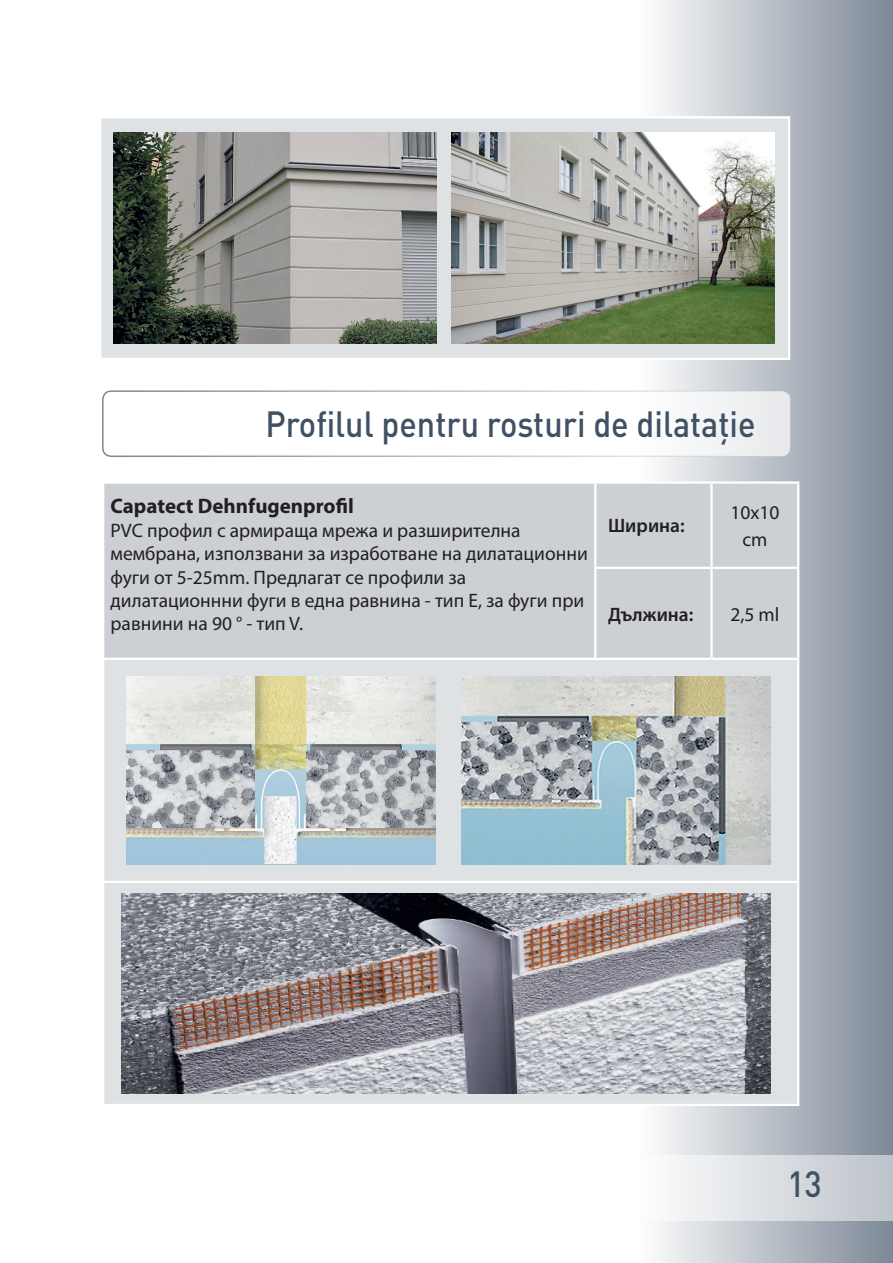
<style>
.page{position:relative;width:893px;height:1263px;background:#fff}
.page>*{position:absolute;margin:0;border:0;box-sizing:border-box;transform-origin:0 0}
.t1{font:500 36px "DIN Pro";color:#405166;scale:.9 1}
.t2{font:700 21px "Myriad Pro";color:#231f20}
.t3{font:19.5px/23.4px "Myriad Pro";color:#231f20;text-align:center}
.t4{font:600 19.5px "Myriad Pro";color:#231f20}
</style>
<div class="page">
<div style="left:640px;top:0;width:253px;height:1263px;background:linear-gradient(to right,#fdfdfe,#7c8896)"></div>
<svg style="left:640px;top:1155px;width:253px;height:65px"></svg>
<div style="left:100px;top:117px;width:689px;height:242px;background:#dfe2e5"></div>
<hr style="left:99px;top:118px;width:2px;height:240px;background:#fff">
<hr style="left:788px;top:118px;width:2px;height:240px;background:#fff">
<hr style="left:99px;top:116px;width:691px;height:2px;background:#fff">
<hr style="left:99px;top:358px;width:691px;height:2px;background:#fff">
<div style="left:103px;top:391px;width:687px;height:65px;background:#fff;border-radius:9px"></div>
<div style="left:102px;top:390px;width:689px;height:67px;border:2px solid #405166;border-radius:9px"></div>
<div style="left:104px;top:484px;width:693px;height:174px;background:#ccd0d5"></div>
<div style="left:104px;top:660px;width:693px;height:444px;background:#dfe2e5"></div>
<hr style="left:595px;top:481px;width:116px;height:3px;background:#fff">
<hr style="left:594px;top:484px;width:2px;height:83px;background:#fff">
<hr style="left:711px;top:481px;width:88px;height:3px;background:#fff">
<hr style="left:710px;top:484px;width:3px;height:83px;background:#fff">
<hr style="left:797px;top:484px;width:2px;height:83px;background:#fff">
<hr style="left:594px;top:567px;width:117px;height:2px;background:#fff">
<hr style="left:594px;top:569px;width:2px;height:89px;background:#fff">
<hr style="left:711px;top:567px;width:88px;height:2px;background:#fff">
<hr style="left:710px;top:569px;width:3px;height:89px;background:#fff">
<hr style="left:797px;top:569px;width:2px;height:89px;background:#fff">
<hr style="left:595px;top:658px;width:116px;height:2px;background:#fff">
<hr style="left:711px;top:658px;width:88px;height:2px;background:#fff">
<hr style="left:797px;top:660px;width:2px;height:221px;background:#fff">
<hr style="left:102px;top:881px;width:493px;height:2px;background:#fff">
<hr style="left:595px;top:881px;width:116px;height:2px;background:#fff">
<hr style="left:711px;top:881px;width:88px;height:2px;background:#fff">
<hr style="left:797px;top:883px;width:2px;height:221px;background:#fff">
<hr style="left:595px;top:1104px;width:116px;height:2px;background:#fff">
<hr style="left:711px;top:1104px;width:88px;height:2px;background:#fff">
<img style="left:114px;top:133px;width:322px;height:210px">
<img style="left:126px;top:676px;width:310px;height:188px">
<img style="left:122px;top:894px;width:648px;height:200px">
<img style="left:452px;top:133px;width:323px;height:210px">
<img style="left:461px;top:676px;width:309px;height:188px">
<h1 class="t1" style="left:265px;top:400px;width:546px">Profilul pentru rosturi de dilatație</h1>
<p class="t2" style="left:111px;top:492px;width:245px">Capatect Dehnfugenprofil</p>
<p class="t3" style="left:111px;top:518px;width:479px;text-align:left">PVC профил с армираща мрежа и разширителна мембрана, използвани за изработване на дилатационни фуги от 5-25mm. Предлагат се профили за дилатационнни фуги в една равнина - тип Е, за фуги при равнини на 90 ° - тип V.</p>
<p class="t4" style="left:608px;top:513px;width:78px">Ширина:</p>
<p class="t3" style="left:730px;top:499px;width:51px;line-height:27px">10x10 cm</p>
<p class="t4" style="left:608px;top:602px;width:87px">Дължина:</p>
<p class="t3" style="left:730px;top:602px;width:51px">2,5 ml</p>
<h1 class="t1" style="left:787px;top:1159px;width:40px">13</h1>
</div>
